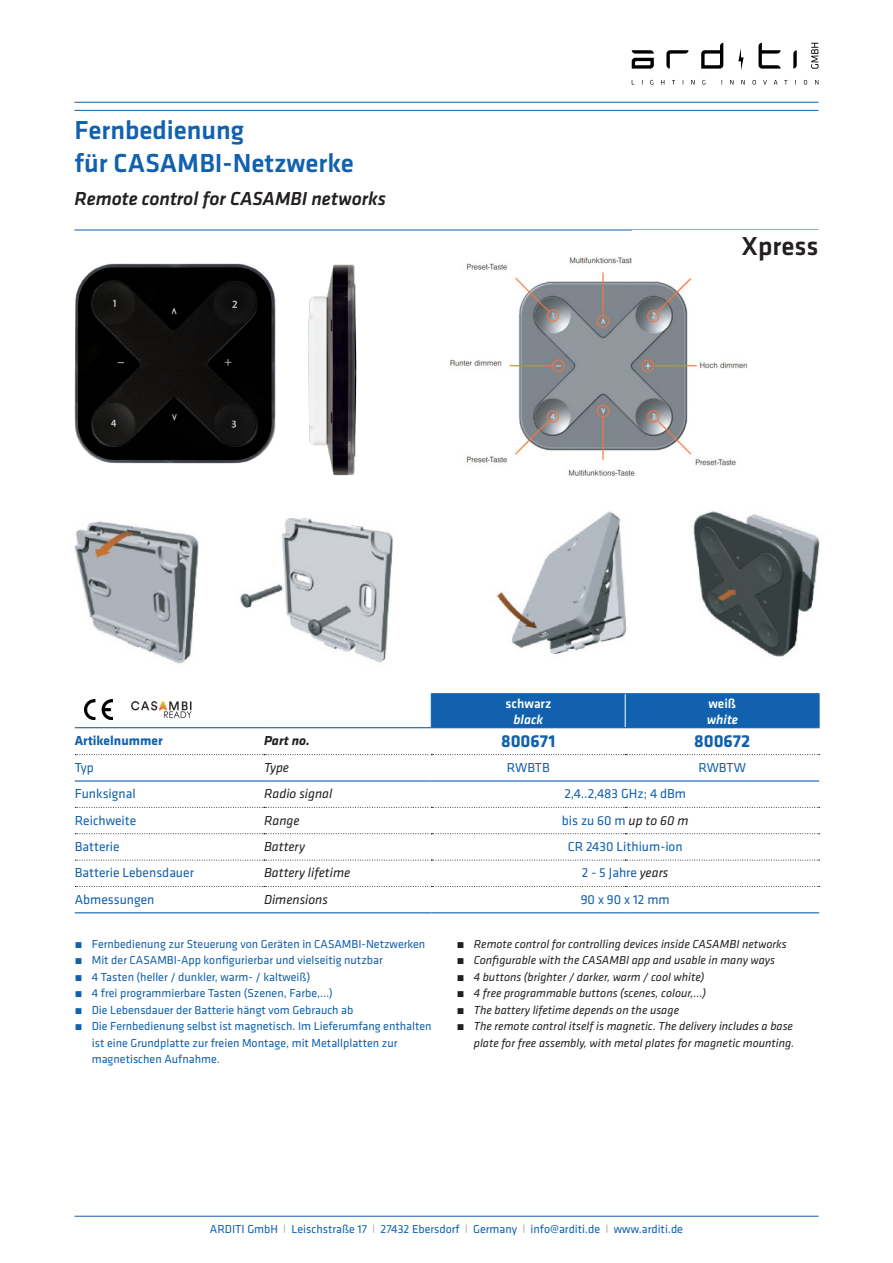
<style>
.page{position:relative;width:893px;height:1263px;background:#fff}
.page>*{position:absolute;margin:0;border:0;box-sizing:border-box;transform-origin:0 0}
.t1{font:500 27px "Klavika";color:#1161af}
.t2{font:500 27px "Klavika";color:#231f20}
.t3{font:italic 500 19.5px "Klavika";color:#231f20}
.t4{font:700 18px "Klavika";color:#1161af}
.t5{font:13.5px "Klavika";color:#1161af}
.t6{font:italic 13.5px "Klavika";color:#231f20}
.t7{font:700 13.5px "Klavika";color:#1161af}
.t8{font:500 13.5px "Klavika";color:#fff}
.t9{font:italic 500 13.5px "Klavika";color:#fff}
.t10{font:italic 700 13.5px "Klavika";color:#231f20}
.t11{font:12px/16.5px "Klavika";color:#1161af}
.t12{font:italic 12px/16.5px "Klavika";color:#231f20;text-align:right}
.s1{font-style:italic;color:#231f20}
.s2{font-weight:700}
.s3{font-weight:700;font-style:normal}
.s4{font-size:8.1px;color:#96989b}
</style>
<div class="page">
<svg style="left:632px;top:80px;width:186px;height:5px"></svg>
<svg style="left:632px;top:50px;width:22px;height:19px"></svg>
<svg style="left:666px;top:50px;width:23px;height:19px"></svg>
<svg style="left:701px;top:43px;width:22px;height:26px"></svg>
<svg style="left:758px;top:43px;width:23px;height:26px"></svg>
<svg style="left:793px;top:50px;width:4px;height:19px"></svg>
<svg style="left:738px;top:48px;width:6px;height:22px"></svg>
<svg style="left:811px;top:43px;width:7px;height:26px"></svg>
<hr style="left:74px;top:1216px;width:745px;height:1px;background:#1161af">
<hr style="left:74px;top:230px;width:745px;height:1px;background:#1161af">
<hr style="left:74px;top:102px;width:745px;height:1px;background:#1161af">
<hr style="left:74px;top:110px;width:745px;height:1px;background:#1161af">
<div style="left:432px;top:694px;width:387px;height:33px;background:#1161af"></div>
<hr style="left:625px;top:694px;width:1px;height:33px;background:#fff">
<svg style="left:75px;top:807px;width:745px;height:1px"></svg>
<svg style="left:75px;top:833px;width:745px;height:1px"></svg>
<svg style="left:75px;top:860px;width:745px;height:1px"></svg>
<svg style="left:75px;top:754px;width:745px;height:1px"></svg>
<hr style="left:75px;top:912px;width:189px;height:1px;background:#1161af">
<hr style="left:264px;top:912px;width:167px;height:1px;background:#1161af">
<hr style="left:431px;top:912px;width:194px;height:1px;background:#1161af">
<hr style="left:625px;top:912px;width:194px;height:1px;background:#1161af">
<hr style="left:75px;top:727px;width:189px;height:1px;background:#1161af">
<hr style="left:264px;top:727px;width:167px;height:1px;background:#1161af">
<svg style="left:75px;top:886px;width:745px;height:1px"></svg>
<hr style="left:75px;top:780px;width:189px;height:1px;background:#1161af">
<hr style="left:264px;top:780px;width:167px;height:1px;background:#1161af">
<hr style="left:431px;top:780px;width:194px;height:1px;background:#1161af">
<hr style="left:625px;top:780px;width:194px;height:1px;background:#1161af">
<hr style="left:431px;top:694px;width:1px;height:33px;background:#1161af">
<hr style="left:431px;top:693px;width:194px;height:1px;background:#1161af">
<hr style="left:431px;top:727px;width:194px;height:1px;background:#1161af">
<hr style="left:625px;top:693px;width:194px;height:1px;background:#1161af">
<hr style="left:819px;top:694px;width:1px;height:33px;background:#1161af">
<hr style="left:625px;top:727px;width:194px;height:1px;background:#1161af">
<img style="left:74px;top:263px;width:202px;height:201px">
<img style="left:308px;top:264px;width:49px;height:212px">
<img style="left:74px;top:518px;width:319px;height:146px">
<img style="left:496px;top:511px;width:324px;height:146px">
<img style="left:450px;top:257px;width:298px;height:219px">
<img style="left:85px;top:700px;width:28px;height:20px">
<img style="left:131px;top:702px;width:61px;height:17px">
<div style="left:632px;top:230px;width:186px;height:42px;background:#fff"></div>
<p class="t1" style="left:74px;top:116px;width:171px">Fernbedienung</p>
<p class="t1" style="left:74px;top:149px;width:281px">für CASAMBI-Netzwerke</p>
<p class="t3" style="left:74px;top:188px;width:313px">Remote control for CASAMBI networks</p>
<p class="t2" style="left:741px;top:231px;width:79px">Xpress</p>
<p class="t8" style="left:505px;top:696px;width:47px">schwarz</p>
<p class="t9" style="left:514px;top:712px;width:31px">black</p>
<p class="t8" style="left:708px;top:696px;width:29px">weiß</p>
<p class="t9" style="left:707px;top:712px;width:33px">white</p>
<p class="t7" style="left:75px;top:734px;width:89px">Artikelnummer</p>
<p class="t10" style="left:264px;top:734px;width:47px">Part no.</p>
<p class="t4" style="left:501px;top:731px;width:56px">800671</p>
<p class="t4" style="left:694px;top:731px;width:58px">800672</p>
<p class="t5" style="left:75px;top:760px;width:21px">Typ</p>
<p class="t6" style="left:264px;top:760px;width:27px">Type</p>
<p class="t5" style="left:507px;top:760px;width:44px">RWBTB</p>
<p class="t5" style="left:698px;top:760px;width:49px">RWBTW</p>
<p class="t5" style="left:75px;top:786px;width:62px">Funksignal</p>
<p class="t6" style="left:264px;top:786px;width:70px">Radio signal</p>
<p class="t5" style="left:564px;top:786px;width:123px">2,4..2,483 GHz; 4 dBm</p>
<p class="t5" style="left:75px;top:813px;width:63px">Reichweite</p>
<p class="t6" style="left:264px;top:813px;width:37px">Range</p>
<p class="t5" style="left:562px;top:813px;width:128px">bis zu 60 m <span class="s1">up to 60 m</span></p>
<p class="t5" style="left:75px;top:839px;width:46px">Batterie</p>
<p class="t6" style="left:264px;top:839px;width:42px">Battery</p>
<p class="t5" style="left:568px;top:839px;width:116px">CR 2430 Lithium-ion</p>
<p class="t5" style="left:75px;top:865px;width:121px">Batterie Lebensdauer</p>
<p class="t6" style="left:264px;top:865px;width:88px">Battery lifetime</p>
<p class="t5" style="left:582px;top:865px;width:88px">2 - 5 Jahre <span class="s1">years</span></p>
<p class="t5" style="left:75px;top:892px;width:81px">Abmessungen</p>
<p class="t6" style="left:264px;top:892px;width:65px">Dimensions</p>
<p class="t5" style="left:581px;top:892px;width:90px">90 x 90 x 12 mm</p>
<p class="t11" style="left:75px;top:936px;width:352px"><span class="s2">˺</span> Fernbedienung zur Steuerung von Geräten in CASAMBI-Netzwerken</p>
<p class="t11" style="left:75px;top:952px;width:309px"><span class="s2">˺</span> Mit der CASAMBI-App konfigurierbar und vielseitig nutzbar</p>
<p class="t11" style="left:75px;top:969px;width:237px"><span class="s2">˺</span> 4 Tasten (heller / dunkler, warm- / kaltweiß)</p>
<p class="t11" style="left:75px;top:985px;width:260px"><span class="s2">˺</span> 4 frei programmierbare Tasten (Szenen, Farbe,…)</p>
<p class="t11" style="left:75px;top:1002px;width:280px"><span class="s2">˺</span> Die Lebensdauer der Batterie hängt vom Gebrauch ab</p>
<p class="t11" style="left:92px;top:1018px;width:341px;text-indent:-17px"><span class="s2">˺</span> Die Fernbedienung selbst ist magnetisch. Im Lieferumfang enthalten ist eine Grundplatte zur freien Montage, mit Metallplatten zur magnetischen Aufnahme.</p>
<p class="t12" style="left:457px;top:936px;width:332px"><span class="s3">˺</span> Remote control for controlling devices inside CASAMBI networks</p>
<p class="t12" style="left:457px;top:952px;width:320px"><span class="s3">˺</span> Configurable with the CASAMBI app and usable in many ways</p>
<p class="t12" style="left:457px;top:969px;width:249px"><span class="s3">˺</span> 4 buttons (brighter / darker, warm / cool white)</p>
<p class="t12" style="left:457px;top:985px;width:251px"><span class="s3">˺</span> 4 free programmable buttons (scenes, colour,…)</p>
<p class="t12" style="left:457px;top:1002px;width:224px"><span class="s3">˺</span> The battery lifetime depends on the usage</p>
<p class="t12" style="left:457px;top:1018px;width:339px"><span class="s3">˺</span> The remote control itself is magnetic. The delivery includes a base plate for free assembly, with metal plates for magnetic mounting.</p>
<p class="t11" style="left:210px;top:1221px;width:475px">ARDITI GmbH <span class="s4">|</span> Leischstraße 17 <span class="s4">|</span> 27432 Ebersdorf <span class="s4">|</span> Germany <span class="s4">|</span> info@arditi.de <span class="s4">|</span> www.arditi.de</p>
</div>
